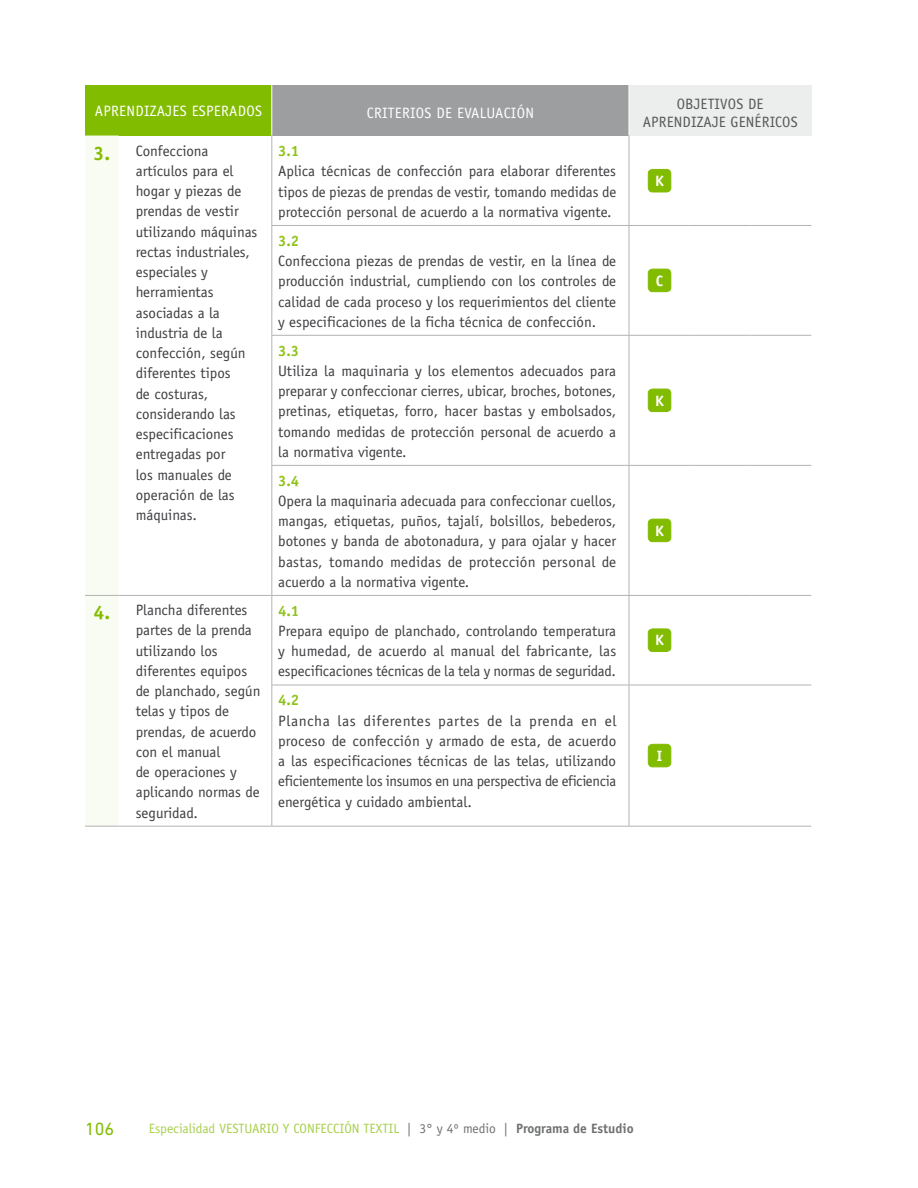
<style>
.page{position:relative;width:918px;height:1188px;background:#fff}
.page>*{position:absolute;margin:0;border:0;box-sizing:border-box;transform-origin:0 0}
.t1{font:18px "DIN Next LT Pro";color:#82bc00}
.t2{font:15px/20.2px "Officina Sans";color:#3e3d40;text-align:justify}
.t3{font:15px "Officina Sans";letter-spacing:.02em;color:#fff}
.t4{font:15px "Officina Sans";letter-spacing:.01em;color:#58585a}
.t5{font:700 15px "Officina Sans";color:#8fc31a}
.t6{font:700 15px "Officina Sans";color:#fff}
.t7{font:13.5px "Officina Sans";color:#a8d04d}
.s1{font-weight:700;font-size:19.5px;color:#82bc00}
.s2{color:#707172}
.s3{font-weight:700;color:#707172}
</style>
<div class="page">
<div style="left:85px;top:85px;width:187px;height:51px;background:#82bc00"></div>
<div style="left:272px;top:85px;width:357px;height:51px;background:#9c9e9f"></div>
<div style="left:629px;top:85px;width:182px;height:51px;background:#eceded"></div>
<div style="left:85px;top:136px;width:34px;height:690px;background:#f9fcf2"></div>
<hr style="left:629px;top:85px;width:1px;height:51px;background:#fff">
<hr style="left:811px;top:85px;width:1px;height:51px;background:#eceded">
<hr style="left:271px;top:85px;width:1px;height:51px;background:#fff">
<hr style="left:271px;top:225px;width:358px;height:1px;background:#b1b3b4">
<hr style="left:271px;top:335px;width:358px;height:1px;background:#b1b3b4">
<hr style="left:271px;top:465px;width:358px;height:1px;background:#b1b3b4">
<hr style="left:272px;top:595px;width:357px;height:1px;background:#b1b3b4">
<hr style="left:629px;top:595px;width:61px;height:1px;background:#b1b3b4">
<hr style="left:271px;top:685px;width:358px;height:1px;background:#b1b3b4">
<hr style="left:629px;top:685px;width:61px;height:1px;background:#b1b3b4">
<hr style="left:272px;top:826px;width:357px;height:1px;background:#b1b3b4">
<hr style="left:629px;top:826px;width:61px;height:1px;background:#b1b3b4">
<hr style="left:690px;top:225px;width:61px;height:1px;background:#b1b3b4">
<hr style="left:751px;top:225px;width:60px;height:1px;background:#b1b3b4">
<hr style="left:751px;top:335px;width:60px;height:1px;background:#b1b3b4">
<hr style="left:690px;top:465px;width:61px;height:1px;background:#b1b3b4">
<hr style="left:751px;top:465px;width:60px;height:1px;background:#b1b3b4">
<hr style="left:690px;top:595px;width:61px;height:1px;background:#b1b3b4">
<hr style="left:751px;top:595px;width:60px;height:1px;background:#b1b3b4">
<hr style="left:690px;top:685px;width:61px;height:1px;background:#b1b3b4">
<hr style="left:751px;top:685px;width:60px;height:1px;background:#b1b3b4">
<hr style="left:690px;top:826px;width:61px;height:1px;background:#b1b3b4">
<hr style="left:751px;top:826px;width:60px;height:1px;background:#b1b3b4">
<hr style="left:629px;top:335px;width:61px;height:1px;background:#b1b3b4">
<hr style="left:690px;top:335px;width:61px;height:1px;background:#b1b3b4">
<hr style="left:629px;top:226px;width:1px;height:109px;background:#b1b3b4">
<hr style="left:629px;top:466px;width:1px;height:129px;background:#b1b3b4">
<hr style="left:629px;top:596px;width:1px;height:89px;background:#b1b3b4">
<hr style="left:629px;top:685px;width:1px;height:141px;background:#b1b3b4">
<hr style="left:271px;top:136px;width:1px;height:89px;background:#b1b3b4">
<hr style="left:271px;top:226px;width:1px;height:109px;background:#b1b3b4">
<hr style="left:271px;top:336px;width:1px;height:129px;background:#b1b3b4">
<hr style="left:271px;top:466px;width:1px;height:129px;background:#b1b3b4">
<hr style="left:119px;top:595px;width:153px;height:1px;background:#b1b3b4">
<hr style="left:629px;top:136px;width:1px;height:89px;background:#b1b3b4">
<hr style="left:629px;top:225px;width:61px;height:1px;background:#b1b3b4">
<hr style="left:629px;top:336px;width:1px;height:129px;background:#b1b3b4">
<hr style="left:629px;top:465px;width:61px;height:1px;background:#b1b3b4">
<hr style="left:271px;top:596px;width:1px;height:89px;background:#b1b3b4">
<hr style="left:271px;top:685px;width:1px;height:141px;background:#b1b3b4">
<hr style="left:119px;top:826px;width:153px;height:1px;background:#b1b3b4">
<hr style="left:85px;top:595px;width:34px;height:1px;background:#b1b3b4">
<hr style="left:85px;top:826px;width:34px;height:1px;background:#b1b3b4">
<div style="left:648px;top:169px;width:23px;height:23px;background:#82bc00;border-radius:4px"></div>
<div style="left:648px;top:169px;width:23px;height:23px;border:1px solid #82bc00;border-radius:4px"></div>
<div style="left:648px;top:269px;width:23px;height:23px;background:#82bc00;border-radius:4px"></div>
<div style="left:648px;top:269px;width:23px;height:23px;border:1px solid #82bc00;border-radius:4px"></div>
<div style="left:648px;top:389px;width:23px;height:23px;background:#82bc00;border-radius:4px"></div>
<div style="left:648px;top:389px;width:23px;height:23px;border:1px solid #82bc00;border-radius:4px"></div>
<div style="left:648px;top:519px;width:23px;height:23px;background:#82bc00;border-radius:4px"></div>
<div style="left:648px;top:519px;width:23px;height:23px;border:1px solid #82bc00;border-radius:4px"></div>
<div style="left:648px;top:629px;width:23px;height:22px;background:#82bc00;border-radius:4px"></div>
<div style="left:648px;top:629px;width:23px;height:23px;border:1px solid #82bc00;border-radius:4px"></div>
<div style="left:648px;top:744px;width:23px;height:23px;background:#82bc00;border-radius:4px"></div>
<div style="left:648px;top:744px;width:23px;height:23px;border:1px solid #82bc00;border-radius:4px"></div>
<p class="t3" style="left:95px;top:102px;width:9px">Aprend</p>
<p class="t3" style="left:144px;top:102px;width:30px">izajes</p>
<p class="t3" style="left:192px;top:102px;width:16px">Esper</p>
<p class="t3" style="left:229px;top:102px;width:18px">ados</p>
<p class="t3" style="left:367px;top:104px;width:159px">Criterios de Evaluación</p>
<p class="t4" style="left:677px;top:95px;width:17px">Objet</p>
<p class="t4" style="left:715px;top:95px;width:15px">ivos</p>
<p class="t4" style="left:748px;top:95px;width:8px">de</p>
<p class="t4" style="left:643px;top:113px;width:9px">Aprend</p>
<p class="t4" style="left:691px;top:113px;width:56px">izaje Genér</p>
<p class="t4" style="left:770px;top:113px;width:14px">icos</p>
<p class="t2" style="left:136px;top:141px;width:123px;text-align:left;text-indent:-42px"><span class="s1">3.</span> Confecciona artículos para el hogar y piezas de prendas de vestir utilizando máquinas rectas industriales, especiales y herramientas asociadas a la industria de la confección, según diferentes tipos<br>de costuras, considerando las especificaciones entregadas por<br>los manuales de operación de las máquinas.</p>
<p class="t5" style="left:278px;top:142px;width:23px">3.1</p>
<p class="t2" style="left:278px;top:161px;width:340px">Aplica técnicas de confección para elaborar diferentes tipos de piezas de prendas de vestir, tomando medidas de protección personal de acuerdo a la normativa vigente.</p>
<p class="t6" style="left:655px;top:171px;width:10px">K</p>
<p class="t5" style="left:278px;top:231px;width:23px">3.2</p>
<p class="t2" style="left:278px;top:251px;width:340px">Confecciona piezas de prendas de vestir, en la línea de producción industrial, cumpliendo con los controles de calidad de cada proceso y los requerimientos del cliente y especificaciones de la ficha técnica de confección.</p>
<p class="t6" style="left:656px;top:271px;width:9px">C</p>
<p class="t5" style="left:278px;top:341px;width:23px">3.3</p>
<p class="t2" style="left:278px;top:361px;width:340px">Utiliza la maquinaria y los elementos adecuados para preparar y confeccionar cierres, ubicar, broches, botones, pretinas, etiquetas, forro, hacer bastas y embolsados, tomando medidas de protección personal de acuerdo a la normativa vigente.</p>
<p class="t6" style="left:655px;top:391px;width:10px">K</p>
<p class="t5" style="left:278px;top:471px;width:23px">3.4</p>
<p class="t2" style="left:278px;top:491px;width:340px">Opera la maquinaria adecuada para confeccionar cuellos, mangas, etiquetas, puños, tajalí, bolsillos, bebederos, botones y banda de abotonadura, y para ojalar y hacer bastas, tomando medidas de protección personal de acuerdo a la normativa vigente.</p>
<p class="t6" style="left:655px;top:521px;width:10px">K</p>
<p class="t2" style="left:136px;top:600px;width:126px;text-align:left;text-indent:-42px"><span class="s1">4.</span> Plancha diferentes partes de la prenda utilizando los diferentes equipos de planchado, según telas y tipos de prendas, de acuerdo con el manual<br>de operaciones y aplicando normas de seguridad.</p>
<p class="t5" style="left:278px;top:601px;width:23px">4.1</p>
<p class="t2" style="left:278px;top:621px;width:340px">Prepara equipo de planchado, controlando temperatura y humedad, de acuerdo al manual del fabricante, las especificaciones técnicas de la tela y normas de seguridad.</p>
<p class="t6" style="left:655px;top:631px;width:10px">K</p>
<p class="t5" style="left:278px;top:691px;width:23px">4.2</p>
<p class="t2" style="left:278px;top:710px;width:340px">Plancha las diferentes partes de la prenda en el proceso de confección y armado de esta, de acuerdo a las especificaciones técnicas de las telas, utilizando eficientemente los insumos en una perspectiva de eficiencia energética y cuidado ambiental.</p>
<p class="t6" style="left:657px;top:746px;width:6px">i</p>
<p class="t1" style="left:85px;top:1118px;width:31px">106</p>
<p class="t7" style="left:149px;top:1121px;width:486px">Especialidad VESTUARIO Y CONFECCIÓN TEXTIL <span class="s2">| 3° y 4º medio |</span> <span class="s3">Programa de Estudio</span></p>
</div>
